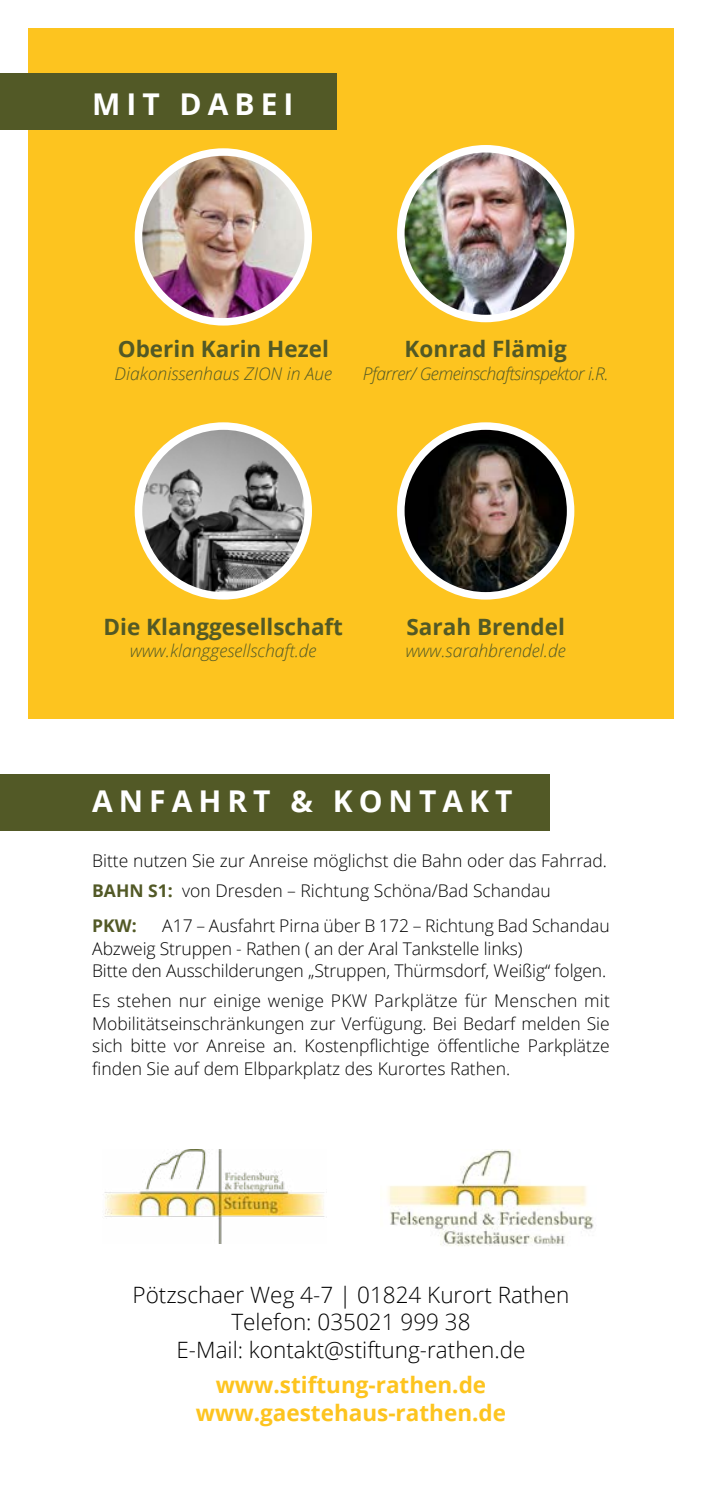
<style>
.page{position:relative;width:702px;height:1489px;background:#fff}
.page>*{position:absolute;margin:0;border:0;box-sizing:border-box;transform-origin:0 0}
.t1{font:700 30px "Open Sans";letter-spacing:.2em;color:#fff}
.t2{font:300 22.5px/27.5px "Open Sans";color:#000;text-align:center}
.t3{font:700 22.5px "Open Sans";color:#525926}
.t4{font:700 22.5px/27.5px "Open Sans";color:#fdc41f;text-align:center}
.t5{font:300 17.5px/22.5px "Open Sans";color:#000}
.t6{font:italic 300 17.5px "Open Sans";color:#525926}
.t7{font:italic 300 17.5px "Open Sans";letter-spacing:-.03em;color:#525926}
.t8{font:700 17.5px "Open Sans";color:#525926}
.s1{font-weight:700;color:#525926}
</style>
<div class="page">
<img style="left:387px;top:1149px;width:207px;height:97px">
<div style="left:28px;top:28px;width:645px;height:691px;background:#fdc41f"></div>
<img style="left:138px;top:152px;width:170px;height:170px;border-radius:85px">
<div style="left:135px;top:148px;width:177px;height:177px;border:8px solid #fff;border-radius:50%"></div>
<img style="left:402px;top:149px;width:167px;height:169px">
<div style="left:397px;top:145px;width:177px;height:177px;border:8px solid #fff;border-radius:50%"></div>
<img style="left:138px;top:426px;width:170px;height:170px;border-radius:85px">
<div style="left:135px;top:422px;width:177px;height:177px;border:8px solid #fff;border-radius:50%"></div>
<img style="left:401px;top:426px;width:169px;height:169px">
<div style="left:397px;top:422px;width:177px;height:177px;border:8px solid #fff;border-radius:50%"></div>
<img style="left:104px;top:1149px;width:221px;height:94px">
<div style="left:0;top:73px;width:337px;height:56px;background:#525926"></div>
<div style="left:0;top:774px;width:549px;height:57px;background:#525926"></div>
<h1 class="t1" style="left:92px;top:83px;width:203px">MIT DABEI</h1>
<p class="t3" style="left:118px;top:333px;width:213px">Oberin Karin Hezel</p>
<p class="t6" style="left:115px;top:361px;width:219px">Diakonissenhaus ZION in Aue</p>
<p class="t3" style="left:404px;top:333px;width:164px">Konrad Flämig</p>
<p class="t7" style="left:363px;top:361px;width:247px">Pfarrer/ Gemeinschaftsinspektor i.R.</p>
<p class="t3" style="left:104px;top:610px;width:241px">Die Klanggesellschaft</p>
<p class="t6" style="left:130px;top:638px;width:188px">www.klanggesellschaft.de</p>
<p class="t3" style="left:406px;top:610px;width:160px">Sarah Brendel</p>
<p class="t6" style="left:406px;top:638px;width:161px">www.sarahbrendel.de</p>
<h1 class="t1" style="left:92px;top:780px;width:422px">ANFAHRT &amp; KONTAKT</h1>
<p class="t5" style="left:92px;top:845px;width:516px;line-height:30px">Bitte nutzen Sie zur Anreise möglichst die Bahn oder das Fahrrad.<br><span class="s1">BAHN S1:</span> von Dresden – Richtung Schöna/Bad Schandau</p>
<p class="t8" style="left:92px;top:913px;width:46px">PKW:</p>
<p class="t5" style="left:92px;top:914px;width:519px;text-indent:70px">A17 – Ausfahrt Pirna über B 172 – Richtung Bad Schandau<br>Abzweig Struppen - Rathen ( an der Aral Tankstelle links)<br>Bitte den Ausschilderungen „Struppen, Thürmsdorf, Weißig“ folgen.</p>
<p class="t5" style="left:92px;top:989px;width:519px;text-align:justify">Es stehen nur einige wenige PKW Parkplätze für Menschen mit Mobilitätseinschränkungen zur Verfügung. Bei Bedarf melden Sie sich bitte vor Anreise an. Kostenpflichtige öffentliche Parkplätze finden Sie auf dem Elbparkplatz des Kurortes Rathen.</p>
<p class="t2" style="left:132px;top:1280px;width:438px">Pötzschaer Weg 4-7 | 01824 Kurort Rathen<br>Telefon: 035021 999 38<br>E-Mail: kontakt@stiftung-rathen.de</p>
<p class="t4" style="left:196px;top:1370px;width:312px">www.stiftung-rathen.de www.gaestehaus-rathen.de</p>
</div>
